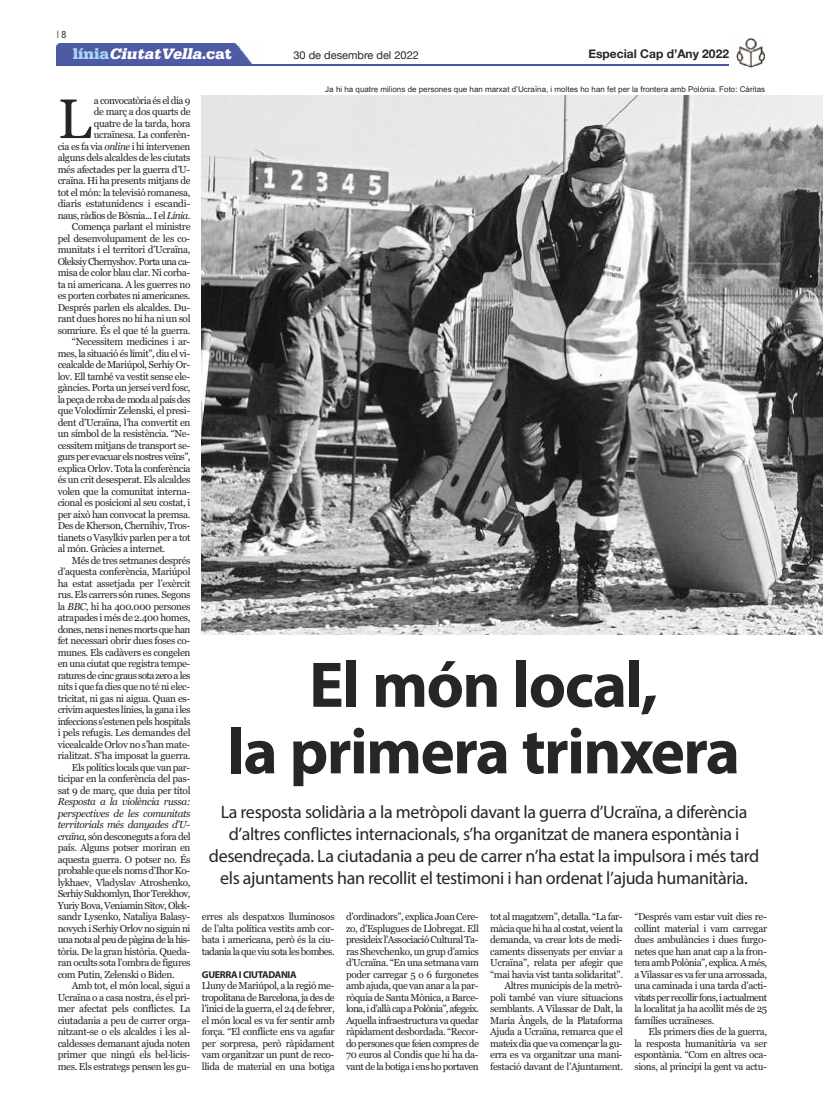
<style>
.page{position:relative;width:823px;height:1106px;background:#fff}
.page>*{position:absolute;margin:0;border:0;box-sizing:border-box;transform-origin:0 0}
.t1{font:700 65px/66.5px "Myriad Pro";letter-spacing:-.025em;color:#272526;text-align:center}
.t2{font:55.6px "Georgia";color:#272526}
.t3{font:18px/22px "Myriad Pro";letter-spacing:-.02em;color:#272526;text-align:center}
.t4{font:italic 900 16px "Serifa";color:#fff}
.t5{font:700 12px "Helvetica Neue";color:#272526}
.t6{font:11px "Helvetica Neue";color:#272526}
.t7{font:10px/11.5px "Georgia";letter-spacing:-.035em;color:#272526;text-align:justify}
.t8{font:10px "Georgia";letter-spacing:-.06em;color:#272526}
.t9{font:700 10px "Myriad Pro";letter-spacing:-.035em;color:#272526}
.t10{font:condensed 10px "Helvetica Neue";color:#272526}
.t11{font:8px "Arial";color:#272526}
.s1{font-style:normal;color:#a6d8f6}
.s2{font-style:normal}
.s3{font-style:italic}
</style>
<div class="page">
<div style="left:57px;top:44px;width:196px;height:20px;background:#4f5aa4"></div>
<hr style="left:57px;top:64px;width:708px;height:1px;background:#4558a4">
<div style="left:729px;top:38px;width:36px;height:39px;background:#fff"></div>
<img style="left:736px;top:38px;width:29px;height:30px">
<img style="left:202px;top:96px;width:620px;height:538px">
<p class="t10" style="left:57px;top:31px;width:11px">|8</p>
<h3 class="t4" style="left:73px;top:48px;width:161px"><span class="s1">l í n i a</span> CiutatVella<span class="s2">. c a t</span></h3>
<p class="t6" style="left:293px;top:48px;width:127px">30 de desembre del 2022</p>
<p class="t5" style="left:588px;top:47px;width:142px">Especial Cap d’Any 2022</p>
<h2 class="t2" style="left:58px;top:86px;width:35px">L</h2>
<p class="t7" style="left:94px;top:94px;width:98px">a convocatòria és el dia 9</p>
<p class="t11" style="left:325px;top:85px;width:441px">Ja hi ha quatre milions de persones que han marxat d’Ucraïna, i moltes ho han fet per la frontera amb Polònia. Foto: Càritas</p>
<p class="t7" style="left:94px;top:106px;width:98px">de març a dos quarts de</p>
<p class="t7" style="left:94px;top:117px;width:98px">quatre de la tarda, hora</p>
<p class="t7" style="left:94px;top:129px;width:98px">ucraïnesa. La conferèn-</p>
<p class="t7" style="left:58px;top:140px;width:134px">cia es fa via <span class="s3">online</span> i hi intervenen</p>
<p class="t7" style="left:58px;top:152px;width:134px">alguns dels alcaldes de les ciutats</p>
<p class="t7" style="left:58px;top:163px;width:134px">més afectades per la guerra d’U-</p>
<p class="t7" style="left:58px;top:175px;width:134px">craïna. Hi ha presents mitjans de</p>
<p class="t7" style="left:58px;top:186px;width:134px">tot el món: la televisió romanesa,</p>
<p class="t7" style="left:58px;top:198px;width:134px">diaris estatunidencs i escandi-</p>
<p class="t7" style="left:58px;top:209px;width:134px">naus, ràdios de Bòsnia... I el <span class="s3">Línia</span>.</p>
<p class="t7" style="left:72px;top:221px;width:120px">Comença parlant el ministre</p>
<p class="t7" style="left:58px;top:232px;width:134px">pel desenvolupament de les co-</p>
<p class="t7" style="left:58px;top:244px;width:134px">munitats i el territori d’Ucraïna,</p>
<p class="t8" style="left:58px;top:255px;width:134px">Oleksiy Chernyshov. Porta una ca-</p>
<p class="t7" style="left:58px;top:267px;width:134px">misa de color blau clar. Ni corba-</p>
<p class="t7" style="left:58px;top:278px;width:134px">ta ni americana. A les guerres no</p>
<p class="t7" style="left:58px;top:290px;width:134px">es porten corbates ni americanes.</p>
<p class="t7" style="left:58px;top:301px;width:134px">Després parlen els alcaldes. Du-</p>
<p class="t7" style="left:58px;top:313px;width:134px">rant dues hores no hi ha ni un sol</p>
<p class="t7" style="left:58px;top:324px;width:134px">somriure. És el que té la guerra.</p>
<p class="t7" style="left:72px;top:336px;width:120px">“Necessitem medicines i ar-</p>
<p class="t7" style="left:58px;top:347px;width:134px">mes, la situació és límit”, diu el vi-</p>
<p class="t7" style="left:58px;top:359px;width:134px">cealcalde de Mariúpol, Serhiy Or-</p>
<p class="t7" style="left:58px;top:370px;width:134px">lov. Ell també va vestit sense ele-</p>
<p class="t7" style="left:58px;top:382px;width:134px">gàncies. Porta un jersei verd fosc,</p>
<p class="t8" style="left:58px;top:393px;width:134px">la peça de roba de moda al país des</p>
<p class="t7" style="left:58px;top:405px;width:134px">que Volodímir Zelenski, el presi-</p>
<p class="t7" style="left:58px;top:416px;width:134px">dent d’Ucraïna, l’ha convertit en</p>
<p class="t7" style="left:58px;top:428px;width:134px">un símbol de la resistència. “Ne-</p>
<p class="t7" style="left:58px;top:439px;width:134px">cessitem mitjans de transport se-</p>
<p class="t8" style="left:58px;top:451px;width:134px">gurs per evacuar els nostres veïns”,</p>
<p class="t7" style="left:58px;top:462px;width:134px">explica Orlov. Tota la conferència</p>
<p class="t7" style="left:58px;top:474px;width:134px">és un crit desesperat. Els alcaldes</p>
<p class="t7" style="left:58px;top:485px;width:134px">volen que la comunitat interna-</p>
<p class="t7" style="left:58px;top:497px;width:134px">cional es posicioni al seu costat, i</p>
<p class="t7" style="left:58px;top:508px;width:134px">per això han convocat la premsa.</p>
<p class="t7" style="left:58px;top:520px;width:134px">Des de Kherson, Chernihiv, Tros-</p>
<p class="t7" style="left:58px;top:531px;width:134px">tianets o Vasylkiv parlen per a tot</p>
<p class="t7" style="left:58px;top:543px;width:109px">al món. Gràcies a internet.</p>
<p class="t7" style="left:72px;top:554px;width:120px">Més de tres setmanes després</p>
<p class="t7" style="left:58px;top:566px;width:134px">d’aquesta conferència, Mariúpol</p>
<p class="t7" style="left:58px;top:577px;width:134px">ha estat assetjada per l’exèrcit</p>
<p class="t7" style="left:58px;top:589px;width:134px">rus. Els carrers són runes. Segons</p>
<p class="t7" style="left:58px;top:600px;width:134px">la <span class="s3">BBC,</span> hi ha 400.000 persones</p>
<p class="t7" style="left:58px;top:612px;width:134px">atrapades i més de 2.400 homes,</p>
<p class="t8" style="left:58px;top:623px;width:134px">dones, nens i nenes morts que han</p>
<p class="t7" style="left:58px;top:635px;width:134px">fet necessari obrir dues foses co-</p>
<p class="t7" style="left:58px;top:646px;width:134px">munes. Els cadàvers es congelen</p>
<p class="t7" style="left:58px;top:658px;width:134px">en una ciutat que registra tempe-</p>
<p class="t8" style="left:58px;top:669px;width:134px">ratures de cinc graus sota zero a les</p>
<p class="t7" style="left:58px;top:681px;width:134px">nits i que fa dies que no té ni elec-</p>
<p class="t7" style="left:58px;top:692px;width:134px">tricitat, ni gas ni aigua. Quan es-</p>
<p class="t7" style="left:58px;top:704px;width:134px">crivim aquestes línies, la gana i les</p>
<p class="t7" style="left:58px;top:715px;width:134px">infeccions s’estenen pels hospitals</p>
<p class="t7" style="left:58px;top:727px;width:134px">i pels refugis. Les demandes del</p>
<p class="t7" style="left:58px;top:738px;width:134px">vicealcalde Orlov no s’han mate-</p>
<p class="t7" style="left:58px;top:750px;width:134px">rialitzat. S’ha imposat la guerra.</p>
<p class="t7" style="left:72px;top:761px;width:120px">Els polítics locals que van par-</p>
<p class="t7" style="left:58px;top:773px;width:134px">ticipar en la conferència del pas-</p>
<p class="t7" style="left:58px;top:784px;width:134px">sat 9 de març, que duia per títol</p>
<p class="t7" style="left:58px;top:796px;width:134px"><span class="s3">Resposta a la violència russa: perspectives de les comunitats territorials més danyades d’U&shy;craïna,</span> són desconeguts a fora del país. Alguns potser moriran en aquesta guerra. O potser no. És probable que els noms d’Ihor Ko&shy;lykhaev, Vladyslav Atroshenko, Serhiy Sukhomlyn, Ihor Terekhov, Yuriy Bova, Veniamin Sitov, Olek&shy;sandr Lysenko, Nataliya Balasy&shy;novych i Serhiy Orlov no siguin ni una nota al peu de pàgina de la his&shy;tòria. De la gran història. Queda&shy;ran ocults sota l’ombra de figures com Putin, Zelenski o Biden.</p>
<p class="t7" style="left:58px;top:980px;width:134px;text-indent:14px">Amb tot, el món local, sigui a Ucraïna o a casa nostra, és el pri&shy;mer afectat pels conflictes. La ciutadania a peu de carrer orga&shy;nitzant-se o els alcaldes i les al&shy;caldesses demanant ajuda noten primer que ningú els bel·licis&shy;mes. Els estrategs pensen les gu-</p>
<h1 class="t1" style="left:227px;top:657px;width:514px">El món local,<br>la primera trinxera</h1>
<p class="t3" style="left:209px;top:802px;width:551px">La resposta solidària a la metròpoli davant la guerra d’Ucraïna, a diferència d’altres conflictes internacionals, s’ha organitzat de manera espontània i desendreçada. La ciutadania a peu de carrer n’ha estat la impulsora i més tard els ajuntaments han recollit el testimoni i han ordenat l’ajuda humanitària.</p>
<p class="t7" style="left:202px;top:911px;width:134px">erres als despatxos lluminosos de l’alta política vestits amb cor&shy;bata i americana, però és la ciu&shy;tadania la que viu sota les bombes.</p>
<p class="t9" style="left:202px;top:970px;width:96px">GUERRA I CIUTADANIA</p>
<p class="t7" style="left:202px;top:980px;width:134px">Lluny de Mariúpol, a la regió me&shy;tropolitana de Barcelona, ja des de l’inici de la guerra, el 24 de febrer, el món local es va fer sentir amb força. “El conflicte ens va agafar per sorpresa, però ràpidament vam organitzar un punt de reco&shy;llida de material en una botiga</p>
<p class="t7" style="left:346px;top:911px;width:134px">d’ordinadors”, explica Joan Cere&shy;zo, d’Esplugues de Llobregat. Ell presideix l’Associació Cultural Ta&shy;ras Shevchenko, un grup d’amics d’Ucraïna. “En una setmana vam poder carregar 5 o 6 furgonetes amb ajuda, que van anar a la par&shy;ròquia de Santa Mònica, a Barce&shy;lona, i d’allà cap a Polònia”, afegeix.<br>Aquella infraestructura va quedar ràpidament desbordada. “Recor&shy;do persones que feien compres de 70 euros al Condis que hi ha da&shy;vant de la botiga i ens ho portaven</p>
<p class="t7" style="left:490px;top:911px;width:134px;text-align:right">tot al magatzem”, detalla. “La far&shy;màcia que hi ha al costat, veient la demanda, va crear lots de medi&shy;caments dissenyats per enviar a<br>Ucraïna”, relata per afegir que “mai havia vist tanta solidaritat”.<br>Altres municipis de la metrò&shy;poli també van viure situacions semblants. A Vilassar de Dalt, la<br>Maria Àngels, de la Plataforma<br>Ajuda a Ucraïna, remarca que el mateix dia que va començar la gu&shy;erra es va organitzar una mani&shy;festació davant de l’Ajuntament.</p>
<p class="t7" style="left:634px;top:911px;width:134px">“Després vam estar vuit dies re&shy;collint material i vam carregar dues ambulàncies i dues furgo&shy;netes que han anat cap a la fron&shy;tera amb Polònia”, explica. A més, a Vilassar es va fer una arrossada, una caminada i una tarda d’acti&shy;vitats per recollir fons, i actualment la localitat ja ha acollit més de 25 famílies ucraïneses.</p>
<p class="t7" style="left:634px;top:1026px;width:134px;text-indent:14px">Els primers dies de la guerra, la resposta humanitària va ser espontània. “Com en altres oca&shy;sions, al principi la gent va actu-</p>
</div>
